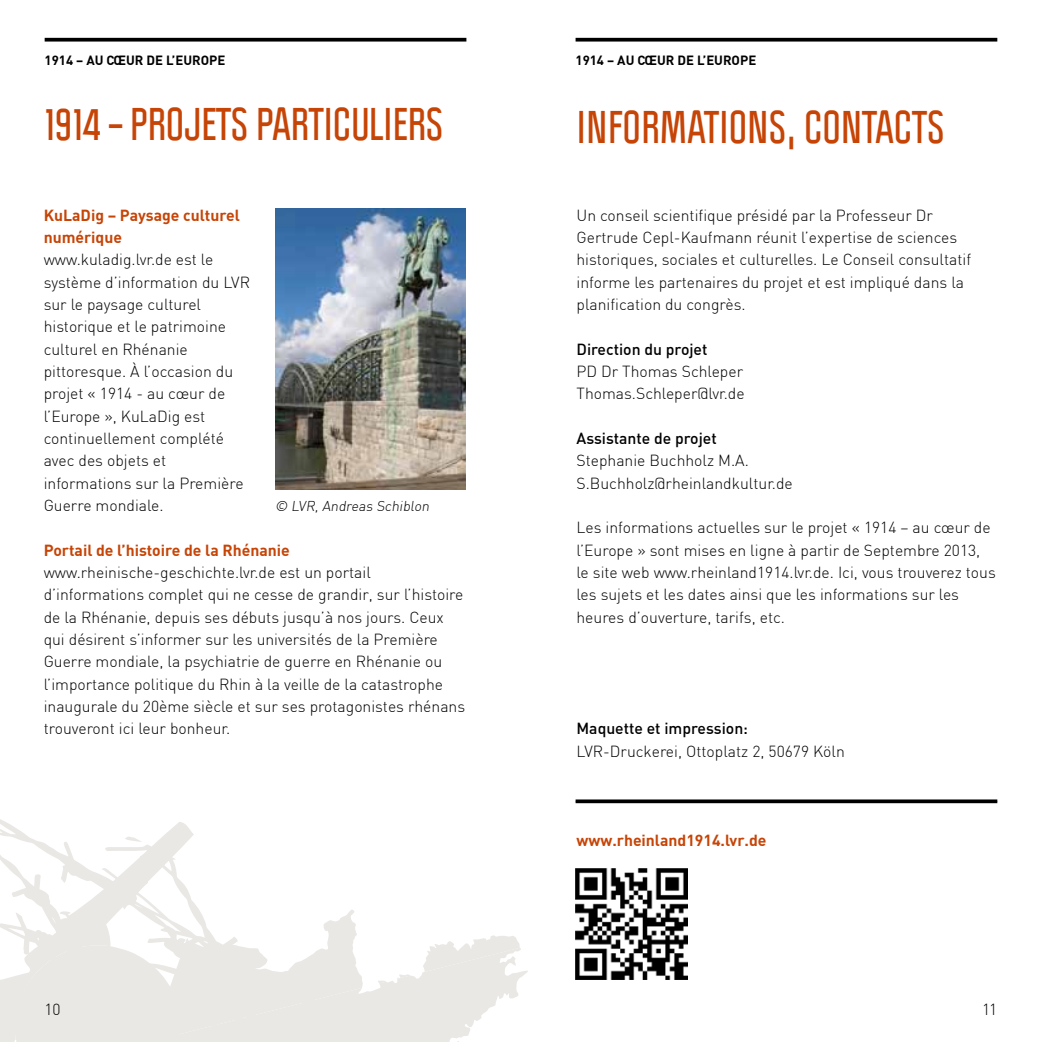
<style>
.page{position:relative;width:1042px;height:1042px;background:#fff}
.page>*{position:absolute;margin:0;border:0;box-sizing:border-box;transform-origin:0 0}
.t1{font:700 40.25px "Politica";letter-spacing:-.005em;color:#c64406}
.t2{font:300 15.75px/22.4px "DIN";color:#000}
.t3{font:700 15.75px/22.4px "DIN";color:#c64406}
.t4{font:500 15.75px "DIN";color:#000}
.t5{font:300 14px "DIN";color:#000}
.t6{font:700 13.12px "DIN";color:#000}
</style>
<div class="page">
<svg style="left:0;top:822px;width:528px;height:220px"></svg>
<svg style="left:151px;top:885px;width:369px;height:157px;fill:#eae8e5"></svg>
<svg style="left:45px;top:38px;width:421px;height:4px;background:#1c1c1c"></svg>
<svg style="left:575px;top:38px;width:422px;height:4px;background:#1c1c1c"></svg>
<img style="left:275px;top:209px;width:190px;height:280px">
<img style="left:575px;top:868px;width:112px;height:112px">
<svg style="left:575px;top:799px;width:422px;height:4px;background:#1f1f1f"></svg>
<p class="t6" style="left:45px;top:51px;width:182px">1914 – Au cœur de l’Europe</p>
<p class="t6" style="left:575px;top:51px;width:182px">1914 – Au cœur de l’Europe</p>
<h1 class="t1" style="left:44px;top:98px;width:401px">1914 – PROJETS PARTICULIERS</h1>
<p class="t3" style="left:44px;top:203px;width:198px">KuLaDig – Paysage culturel numérique</p>
<p class="t2" style="left:44px;top:248px;width:208px">www.kuladig.lvr.de est le système d’information du LVR sur le paysage culturel historique et le patrimoine culturel en Rhénanie pittoresque. À l’occasion du projet « 1914 - au cœur de l’Europe », KuLaDig est continuellement complété avec des objets et informations sur la Première<br>Guerre mondiale.</p>
<p class="t3" style="left:44px;top:538px;width:248px">Portail de l’histoire de la Rhénanie</p>
<p class="t2" style="left:44px;top:561px;width:423px">www.rheinische-geschichte.lvr.de est un portail d’informations complet qui ne cesse de grandir, sur l’histoire de la Rhénanie, depuis ses débuts jusqu’à nos jours. Ceux qui désirent s’informer sur les universités de la Première Guerre mondiale, la psychiatrie de guerre en Rhénanie ou l’importance politique du Rhin à la veille de la catastrophe inaugurale du 20ème siècle et sur ses protagonistes rhénans trouveront ici leur bonheur.</p>
<p class="t5" style="left:275px;top:497px;width:158px">© LVR, Andreas Schiblon</p>
<h1 class="t1" style="left:576px;top:100px;width:369px">INFORMATIONS, CONTACTS</h1>
<p class="t2" style="left:576px;top:204px;width:396px">Un conseil scientifique présidé par la Professeur Dr Gertrude Cepl-Kaufmann réunit l’expertise de sciences historiques, sociales et culturelles. Le Conseil consultatif informe les partenaires du projet et est impliqué dans la planification du congrès.</p>
<p class="t4" style="left:576px;top:339px;width:132px">Direction du projet</p>
<p class="t2" style="left:576px;top:360px;width:170px">PD Dr Thomas Schleper<br>Thomas.Schleper@lvr.de</p>
<p class="t4" style="left:576px;top:428px;width:142px">Assistante de projet</p>
<p class="t2" style="left:576px;top:449px;width:218px">Stephanie Buchholz M.A.<br>S.Buchholz@rheinlandkultur.de</p>
<p class="t2" style="left:576px;top:516px;width:421px">Les informations actuelles sur le projet « 1914 – au cœur de l’Europe » sont mises en ligne à partir de Septembre 2013, le site web www.rheinland1914.lvr.de. Ici, vous trouverez tous les sujets et les dates ainsi que les informations sur les heures d’ouverture, tarifs, etc.</p>
<p class="t4" style="left:576px;top:718px;width:173px">Maquette et impression:</p>
<p class="t2" style="left:576px;top:739px;width:270px">LVR-Druckerei, Ottoplatz 2, 50679 Köln</p>
<p class="t3" style="left:576px;top:828px;width:191px">www.rheinland1914.lvr.de</p>
<p class="t2" style="left:45px;top:997px;width:17px">10</p>
<p class="t2" style="left:982px;top:997px;width:17px">11</p>
</div>
